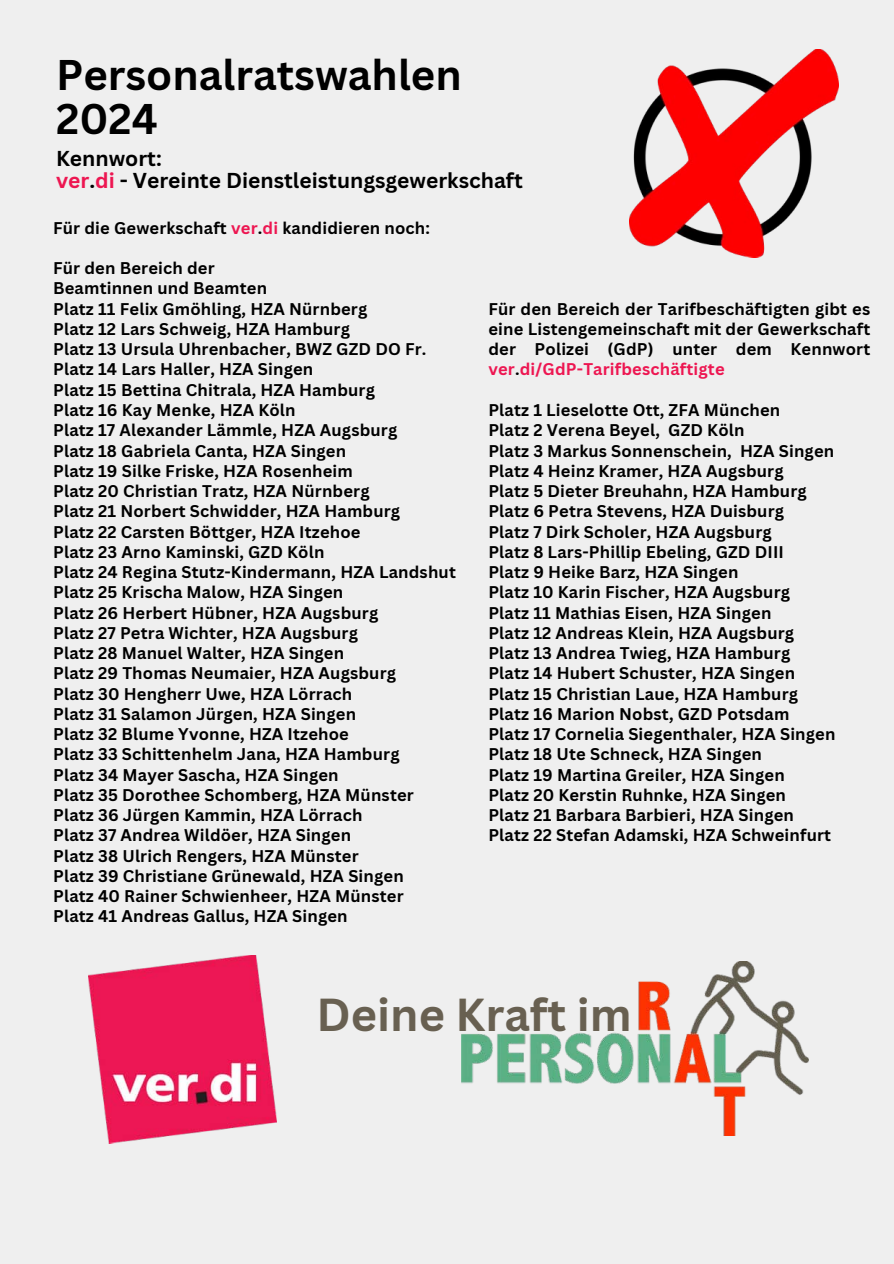
<style>
.page{position:relative;width:894px;height:1264px;background:#fff}
.page>*{position:absolute;margin:0;border:0;box-sizing:border-box;transform-origin:0 0}
.t1{font:700 45px "Canva Sans";color:#686051}
.t2{font:700 41.7px/44.7px "Canva Sans";color:#000}
.t3{font:700 21px/22.5px "Canva Sans";color:#000}
.t4{font:700 16.5px/20.2px "Canva Sans";letter-spacing:.01em;color:#000;text-align:justify}
.s1{color:#ed1651}
</style>
<div class="page">
<div style="left:0;top:0;width:893px;height:1263px;background:#efefef"></div>
<img style="left:629px;top:49px;width:209px;height:208px">
<img style="left:89px;top:955px;width:188px;height:188px">
<img style="left:461px;top:961px;width:346px;height:174px">
<p class="t2" style="left:56px;top:51px;width:407px">Personalratswahlen<br>2024</p>
<p class="t3" style="left:56px;top:146px;width:468px">Kennwort:<br><span class="s1">ver</span>.<span class="s1">di</span> - Vereinte Dienstleistungsgewerkschaft</p>
<p class="t4" style="left:53px;top:217px;width:378px">Für die Gewerkschaft <span class="s1">ver</span>.<span class="s1">di</span> kandidieren noch:</p>
<h2 class="t4" style="left:53px;top:258px;width:163px">Für den Bereich der</h2>
<p class="t4" style="left:53px;top:278px;width:215px">Beamtinnen und Beamten</p>
<p class="t4" style="left:53px;top:298px;width:315px">Platz 11 Felix Gmöhling, HZA Nürnberg</p>
<p class="t4" style="left:53px;top:318px;width:298px">Platz 12 Lars Schweig, HZA Hamburg</p>
<p class="t4" style="left:53px;top:339px;width:375px">Platz 13 Ursula Uhrenbacher, BWZ GZD DO Fr.</p>
<p class="t4" style="left:53px;top:359px;width:261px">Platz 14 Lars Haller, HZA Singen</p>
<p class="t4" style="left:53px;top:379px;width:323px">Platz 15 Bettina Chitrala, HZA Hamburg</p>
<p class="t4" style="left:53px;top:399px;width:244px">Platz 16 Kay Menke, HZA Köln</p>
<p class="t4" style="left:53px;top:420px;width:345px">Platz 17 Alexander Lämmle, HZA Augsburg</p>
<p class="t4" style="left:53px;top:440px;width:294px">Platz 18 Gabriela Canta, HZA Singen</p>
<p class="t4" style="left:53px;top:460px;width:301px">Platz 19 Silke Friske, HZA Rosenheim</p>
<p class="t4" style="left:53px;top:480px;width:318px">Platz 20 Christian Tratz, HZA Nürnberg</p>
<p class="t4" style="left:53px;top:501px;width:348px">Platz 21 Norbert Schwidder, HZA Hamburg</p>
<p class="t4" style="left:53px;top:521px;width:309px">Platz 22 Carsten Böttger, HZA Itzehoe</p>
<p class="t4" style="left:53px;top:541px;width:273px">Platz 23 Arno Kaminski, GZD Köln</p>
<p class="t4" style="left:53px;top:561px;width:404px">Platz 24 Regina Stutz-Kindermann, HZA Landshut</p>
<p class="t4" style="left:53px;top:582px;width:291px">Platz 25 Krischa Malow, HZA Singen</p>
<p class="t4" style="left:53px;top:602px;width:326px">Platz 26 Herbert Hübner, HZA Augsburg</p>
<p class="t4" style="left:53px;top:622px;width:306px">Platz 27 Petra Wichter, HZA Augsburg</p>
<p class="t4" style="left:53px;top:642px;width:292px">Platz 28 Manuel Walter, HZA Singen</p>
<p class="t4" style="left:53px;top:663px;width:344px">Platz 29 Thomas Neumaier, HZA Augsburg</p>
<p class="t4" style="left:53px;top:683px;width:300px">Platz 30 Hengherr Uwe, HZA Lörrach</p>
<p class="t4" style="left:53px;top:703px;width:304px">Platz 31 Salamon Jürgen, HZA Singen</p>
<p class="t4" style="left:53px;top:723px;width:297px">Platz 32 Blume Yvonne, HZA Itzehoe</p>
<p class="t4" style="left:53px;top:744px;width:348px">Platz 33 Schittenhelm Jana, HZA Hamburg</p>
<p class="t4" style="left:53px;top:764px;width:287px">Platz 34 Mayer Sascha, HZA Singen</p>
<p class="t4" style="left:53px;top:784px;width:362px">Platz 35 Dorothee Schomberg, HZA Münster</p>
<p class="t4" style="left:53px;top:804px;width:311px">Platz 36 Jürgen Kammin, HZA Lörrach</p>
<p class="t4" style="left:53px;top:825px;width:299px">Platz 37 Andrea Wildöer, HZA Singen</p>
<p class="t4" style="left:53px;top:845px;width:307px">Platz 38 Ulrich Rengers, HZA Münster</p>
<p class="t4" style="left:53px;top:865px;width:352px">Platz 39 Christiane Grünewald, HZA Singen</p>
<p class="t4" style="left:53px;top:885px;width:352px">Platz 40 Rainer Schwienheer, HZA Münster</p>
<p class="t4" style="left:53px;top:906px;width:296px">Platz 41 Andreas Gallus, HZA Singen</p>
<p class="t4" style="left:488px;top:298px;width:383px">Für den Bereich der Tarifbeschäftigten gibt es eine Listengemeinschaft mit der Gewerkschaft der Polizei (GdP) unter dem Kennwort <span class="s1">ver</span>.<span class="s1">di/GdP-Tarifbeschäftigte</span></p>
<p class="t4" style="left:488px;top:399px;width:293px">Platz 1 Lieselotte Ott, ZFA München</p>
<p class="t4" style="left:488px;top:420px;width:257px">Platz 2 Verena Beyel, GZD Köln</p>
<p class="t4" style="left:488px;top:440px;width:347px">Platz 3 Markus Sonnenschein, HZA Singen</p>
<p class="t4" style="left:488px;top:460px;width:297px">Platz 4 Heinz Kramer, HZA Augsburg</p>
<p class="t4" style="left:488px;top:480px;width:320px">Platz 5 Dieter Breuhahn, HZA Hamburg</p>
<p class="t4" style="left:488px;top:501px;width:297px">Platz 6 Petra Stevens, HZA Duisburg</p>
<p class="t4" style="left:488px;top:521px;width:285px">Platz 7 Dirk Scholer, HZA Augsburg</p>
<p class="t4" style="left:488px;top:541px;width:297px">Platz 8 Lars-Phillip Ebeling, GZD DIII</p>
<p class="t4" style="left:488px;top:561px;width:251px">Platz 9 Heike Barz, HZA Singen</p>
<p class="t4" style="left:488px;top:582px;width:303px">Platz 10 Karin Fischer, HZA Augsburg</p>
<p class="t4" style="left:488px;top:602px;width:284px">Platz 11 Mathias Eisen, HZA Singen</p>
<p class="t4" style="left:488px;top:622px;width:307px">Platz 12 Andreas Klein, HZA Augsburg</p>
<p class="t4" style="left:488px;top:642px;width:303px">Platz 13 Andrea Twieg, HZA Hamburg</p>
<p class="t4" style="left:488px;top:663px;width:308px">Platz 14 Hubert Schuster, HZA Singen</p>
<p class="t4" style="left:488px;top:683px;width:311px">Platz 15 Christian Laue, HZA Hamburg</p>
<p class="t4" style="left:488px;top:703px;width:302px">Platz 16 Marion Nobst, GZD Potsdam</p>
<p class="t4" style="left:488px;top:723px;width:348px">Platz 17 Cornelia Siegenthaler, HZA Singen</p>
<p class="t4" style="left:488px;top:744px;width:275px">Platz 18 Ute Schneck, HZA Singen</p>
<p class="t4" style="left:488px;top:764px;width:298px">Platz 19 Martina Greiler, HZA Singen</p>
<p class="t4" style="left:488px;top:784px;width:299px">Platz 20 Kerstin Ruhnke, HZA Singen</p>
<p class="t4" style="left:488px;top:804px;width:307px">Platz 21 Barbara Barbieri, HZA Singen</p>
<p class="t4" style="left:488px;top:825px;width:344px">Platz 22 Stefan Adamski, HZA Schweinfurt</p>
<p class="t1" style="left:316px;top:982px;width:317px">Deine Kraft im</p>
</div>
